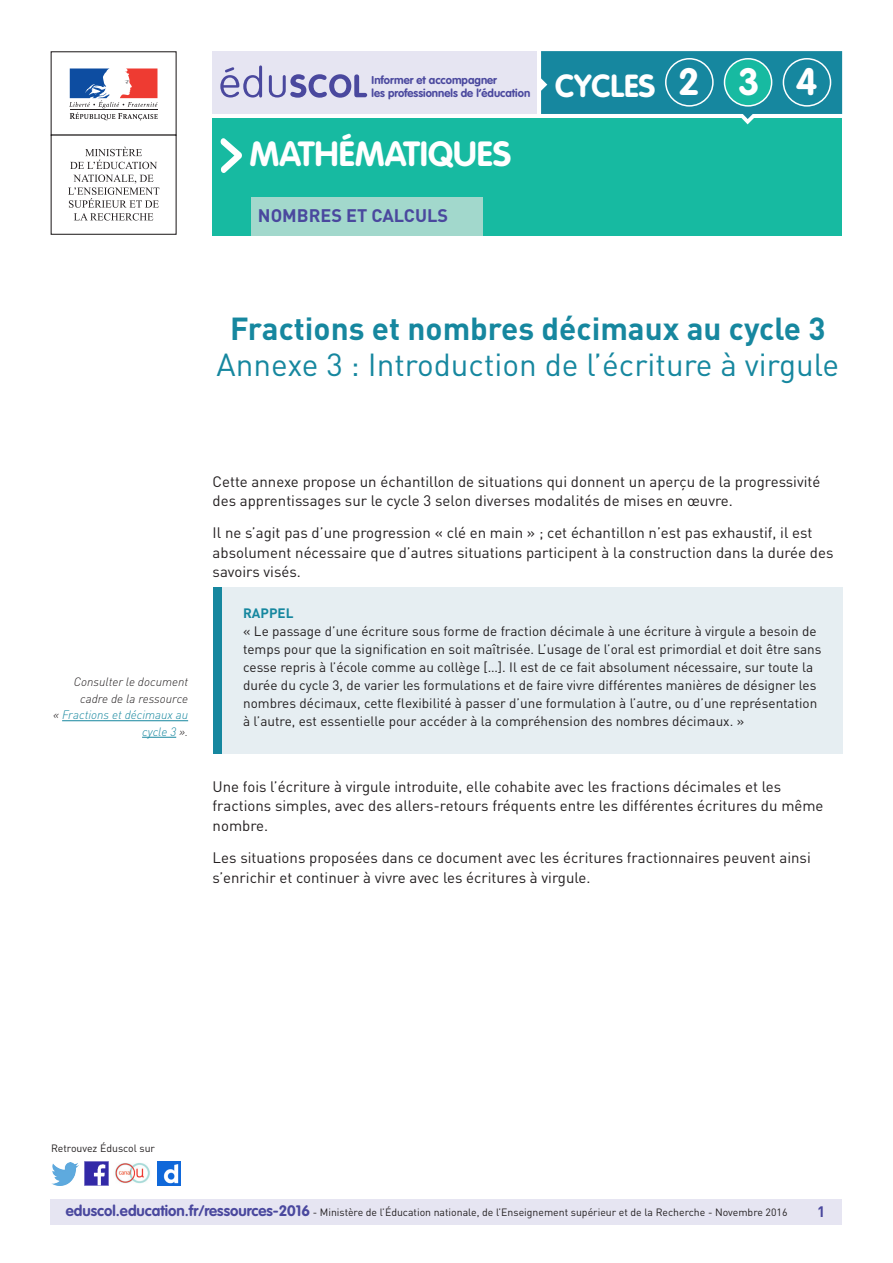
<style>
.page{position:relative;width:893px;height:1263px;background:#fff}
.page>*{position:absolute;margin:0;border:0;box-sizing:border-box;transform-origin:0 0}
.t1{font:700 37.5px "VAG Rounded Std";color:#fff}
._01_Nom_de_la_discip{font:700 34.5px "VAG Rounded Std";color:#fff}
._02_Sous-titre{font:31.5px "DIN Pro";color:#16879f}
._01_Titre_de_la_fich{font:700 31.5px "DIN Pro";color:#16879f}
.t2{font:700 31.5px "VAG Rounded Std";color:#fff}
.t3{font:700 18px "DIN Pro";color:#4a489e}
._06_Texte_courant{font:15px/19.5px "DIN Pro";color:#231f20}
.t4{font:700 15px "DIN Pro";color:#4a489e}
._15_texte_encadré{font:13.5px/18px "DIN Pro";color:#231f20}
._15_Titre_encadré{font:700 13.5px "DIN Pro";color:#16879f}
._07_Texte_en_marge{font:italic 300 12px/16.5px "DIN Pro";color:#16879f;text-align:right}
._07_Texte_en_marge-2{font:italic 300 12px "DIN Pro";color:#231f20}
.t5{font:700 11.25px/13.5px "VAG Rounded Std";color:#4a489e}
.t6{font:10.5px "DIN Pro";color:#231f20}
.s1{color:#231f20}
.s2{font-family:"VAG Rounded Std";font-weight:700;font-size:15px;color:#4a489e}
</style>
<div class="page">
<div style="left:213px;top:118px;width:629px;height:118px;background:#17baa1"></div>
<div style="left:251px;top:197px;width:232px;height:39px;background:#a2d8cc"></div>
<svg style="left:220px;top:138px;width:22px;height:35px"></svg>
<div style="left:213px;top:51px;width:324px;height:63px;background:#e6e5f2"></div>
<svg style="left:220px;top:65px;width:147px;height:33px"></svg>
<div style="left:51px;top:51px;width:126px;height:85px;border:1px solid #231f20"></div>
<svg style="left:69px;top:68px;width:89px;height:52px"></svg>
<hr style="left:70px;top:109px;width:87px;height:1px;background:#231f20">
<svg style="left:70px;top:147px;width:87px;height:22px"></svg>
<svg style="left:68px;top:175px;width:91px;height:46px"></svg>
<svg style="left:541px;top:51px;width:301px;height:74px"></svg>
<div style="left:665px;top:58px;width:49px;height:49px;border:2px solid #fff;border-radius:50%"></div>
<div style="left:724px;top:59px;width:48px;height:47px;background:#17baa1;border-radius:50%"></div>
<div style="left:724px;top:58px;width:48px;height:49px;border:2px solid #fff;border-radius:50%"></div>
<div style="left:783px;top:59px;width:47px;height:47px;background:#16879f;border-radius:50%"></div>
<div style="left:783px;top:58px;width:48px;height:49px;border:2px solid #fff;border-radius:50%"></div>
<div style="left:50px;top:1199px;width:791px;height:26px;background:#e6e5f2"></div>
<img style="left:85px;top:1162px;width:23px;height:23px">
<img style="left:51px;top:1163px;width:28px;height:22px">
<img style="left:158px;top:1162px;width:22px;height:23px">
<img style="left:115px;top:1163px;width:35px;height:21px">
<div style="left:213px;top:587px;width:630px;height:167px;background:#e6eef2"></div>
<div style="left:213px;top:587px;width:9px;height:167px;background:#16879f"></div>
<hr style="left:62px;top:720px;width:126px;height:1px;background:#16879f">
<hr style="left:142px;top:737px;width:34px;height:1px;background:#16879f">
<p class="t5" style="left:372px;top:74px;width:160px">Informer et accompagner<br>les professionnels de l’éducation</p>
<p class="t2" style="left:555px;top:67px;width:102px">CYCLES</p>
<p class="t1" style="left:678px;top:60px;width:23px">2</p>
<p class="t1" style="left:738px;top:60px;width:23px">3</p>
<p class="t1" style="left:796px;top:60px;width:23px">4</p>
<p class="_01_Nom_de_la_discip" style="left:249px;top:133px;width:263px">MATHÉMATIQUES</p>
<p class="t3" style="left:258px;top:204px;width:192px">NOMBRES ET CALCULS</p>
<p class="_01_Titre_de_la_fich" style="left:230px;top:308px;width:597px">Fractions et nombres décimaux au cycle 3</p>
<p class="_02_Sous-titre" style="left:217px;top:345px;width:624px">Annexe 3 : Introduction de l’écriture à virgule</p>
<p class="_07_Texte_en_marge-2" style="left:74px;top:674px;width:116px">Consulter le document</p>
<p class="_07_Texte_en_marge" style="left:53px;top:690px;width:136px"><span class="s1">cadre de la ressource<br>«</span> Fractions et décimaux au cycle 3 <span class="s1">».</span></p>
<p class="_06_Texte_courant" style="left:213px;top:471px;width:609px">Cette annexe propose un échantillon de situations qui donnent un aperçu de la progressivité des apprentissages sur le cycle 3 selon diverses modalités de mises en œuvre.</p>
<p class="_06_Texte_courant" style="left:213px;top:523px;width:622px">Il ne s’agit pas d’une progression « clé en main » ; cet échantillon n’est pas exhaustif, il est absolument nécessaire que d’autres situations participent à la construction dans la durée des savoirs visés.</p>
<p class="_15_Titre_encadré" style="left:243px;top:605px;width:52px">RAPPEL</p>
<p class="_15_texte_encadré" style="left:243px;top:622px;width:580px">« Le passage d’une écriture sous forme de fraction décimale à une écriture à virgule a besoin de temps pour que la signification en soit maîtrisée. L’usage de l’oral est primordial et doit être sans cesse repris à l’école comme au collège […]. Il est de ce fait absolument nécessaire, sur toute la durée du cycle 3, de varier les formulations et de faire vivre différentes manières de désigner les nombres décimaux, cette flexibilité à passer d’une formulation à l’autre, ou d’une représentation à l’autre, est essentielle pour accéder à la compréhension des nombres décimaux. »</p>
<p class="_06_Texte_courant" style="left:213px;top:776px;width:612px">Une fois l’écriture à virgule introduite, elle cohabite avec les fractions décimales et les fractions simples, avec des allers-retours fréquents entre les différentes écritures du même nombre.</p>
<p class="_06_Texte_courant" style="left:213px;top:848px;width:600px">Les situations proposées dans ce document avec les écritures fractionnaires peuvent ainsi s’enrichir et continuer à vivre avec les écritures à virgule.</p>
<p class="t6" style="left:51px;top:1141px;width:106px">Retrouvez Éduscol sur</p>
<p class="t6" style="left:66px;top:1205px;width:723px"><span class="s2">eduscol.education.fr/ressources-2016</span> - Ministère de l’Éducation nationale, de l’Enseignement supérieur et de la Recherche - Novembre 2016</p>
<p class="t4" style="left:817px;top:1201px;width:10px">1</p>
</div>
